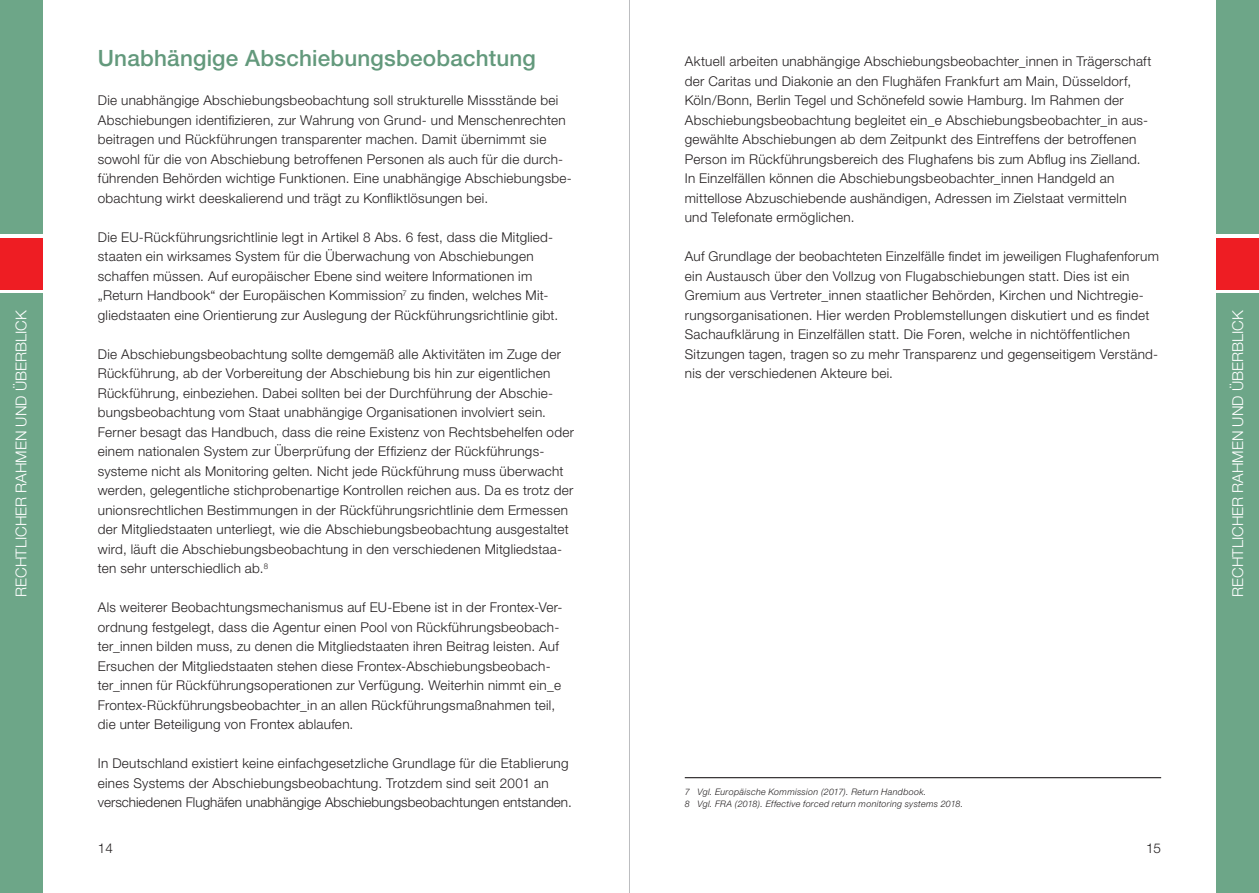
<style>
.page{position:relative;width:1259px;height:893px;background:#fff}
.page>*{position:absolute;margin:0;border:0;box-sizing:border-box;transform-origin:0 0}
.t1{font:500 22.5px "Helvetica Neue";color:#63997c}
.t2{font:300 15px "Helvetica Neue";color:#fff}
.t3{font:300 13.5px/19.5px "Helvetica Neue";letter-spacing:.02em;color:#231f20}
.t4{font:italic 300 9px/12px "Helvetica Neue";letter-spacing:.03em;color:#231f20}
</style>
<div class="page">
<div style="left:1216px;top:0;width:43px;height:234px;background:#6da688"></div>
<div style="left:1216px;top:293px;width:43px;height:600px;background:#6da688"></div>
<div style="left:1216px;top:238px;width:43px;height:51px;background:#ee1d23"></div>
<div style="left:0;top:293px;width:43px;height:600px;background:#6da688"></div>
<div style="left:0;top:238px;width:43px;height:51px;background:#ee1d23"></div>
<div style="left:0;top:0;width:43px;height:234px;background:#6da688"></div>
<hr style="left:685px;top:777px;width:476px;height:1px;background:#231f20">
<hr style="left:629px;top:0;width:1px;height:893px;background:#bcbdc0">
<p class="t2" style="left:12px;top:597px;width:287px;rotate:-90deg">Rechtlicher Rahmen und Überblick</p>
<h1 class="t1" style="left:98px;top:45px;width:439px">Unabhängige Abschiebungsbeobachtung</h1>
<p class="t3" style="left:98px;top:90px;width:475px">Die unabhängige Abschiebungsbeobachtung soll strukturelle Missstände bei Abschiebungen identifizieren, zur Wahrung von Grund- und Menschenrechten beitragen und Rückführungen transparenter machen. Damit übernimmt sie sowohl für die von Abschiebung betroffenen Personen als auch für die durch&shy;führenden Behörden wichtige Funktionen. Eine unabhängige Abschiebungsbe&shy;obachtung wirkt deeskalierend und trägt zu Konfliktlösungen bei.</p>
<p class="t3" style="left:98px;top:227px;width:462px">Die EU-Rückführungsrichtlinie legt in Artikel 8 Abs. 6 fest, dass die Mitglied&shy;staaten ein wirksames System für die Überwachung von Abschiebungen schaffen müssen. Auf europäischer Ebene sind weitere Informationen im „Return Handbook“ der Europäischen Kommission<sup>7</sup> zu finden, welches Mit&shy;gliedstaaten eine Orientierung zur Auslegung der Rückführungsrichtlinie gibt.</p>
<p class="t3" style="left:98px;top:344px;width:478px">Die Abschiebungsbeobachtung sollte demgemäß alle Aktivitäten im Zuge der Rückführung, ab der Vorbereitung der Abschiebung bis hin zur eigentlichen Rückführung, einbeziehen. Dabei sollten bei der Durchführung der Abschie&shy;bungsbeobachtung vom Staat unabhängige Organisationen involviert sein.<br>Ferner besagt das Handbuch, dass die reine Existenz von Rechtsbehelfen oder einem nationalen System zur Überprüfung der Effizienz der Rückführungs&shy;systeme nicht als Monitoring gelten. Nicht jede Rückführung muss überwacht werden, gelegentliche stichprobenartige Kontrollen reichen aus. Da es trotz der unionsrechtlichen Bestimmungen in der Rückführungsrichtlinie dem Ermessen der Mitgliedstaaten unterliegt, wie die Abschiebungsbeobachtung ausgestaltet wird, läuft die Abschiebungsbeobachtung in den verschiedenen Mitgliedstaa&shy;ten sehr unterschiedlich ab.<sup>8</sup></p>
<p class="t3" style="left:98px;top:597px;width:466px">Als weiterer Beobachtungsmechanismus auf EU-Ebene ist in der Frontex-Ver&shy;ordnung festgelegt, dass die Agentur einen Pool von Rückführungsbeobach&shy;ter_innen bilden muss, zu denen die Mitgliedstaaten ihren Beitrag leisten. Auf Ersuchen der Mitgliedstaaten stehen diese Frontex-Abschiebungsbeobach&shy;ter_innen für Rückführungsoperationen zur Verfügung. Weiterhin nimmt ein_e Frontex-Rückführungsbeobachter_in an allen Rückführungsmaßnahmen teil, die unter Beteiligung von Frontex ablaufen.</p>
<p class="t3" style="left:98px;top:753px;width:475px">In Deutschland existiert keine einfachgesetzliche Grundlage für die Etablierung eines Systems der Abschiebungsbeobachtung. Trotzdem sind seit 2001 an verschiedenen Flughäfen unabhängige Abschiebungsbeobachtungen entstanden.</p>
<p class="t3" style="left:685px;top:51px;width:468px">Aktuell arbeiten unabhängige Abschiebungsbeobachter_innen in Trägerschaft der Caritas und Diakonie an den Flughäfen Frankfurt am Main, Düsseldorf, Köln/Bonn, Berlin Tegel und Schönefeld sowie Hamburg. Im Rahmen der Abschiebungsbeobachtung begleitet ein_e Abschiebungsbeobachter_in aus&shy;gewählte Abschiebungen ab dem Zeitpunkt des Eintreffens der betroffenen Person im Rückführungsbereich des Flughafens bis zum Abflug ins Zielland.<br>In Einzelfällen können die Abschiebungsbeobachter_innen Handgeld an mittellose Abzuschiebende aushändigen, Adressen im Zielstaat vermitteln und Telefonate ermöglichen.</p>
<p class="t3" style="left:685px;top:246px;width:476px">Auf Grundlage der beobachteten Einzelfälle findet im jeweiligen Flughafenforum ein Austausch über den Vollzug von Flugabschiebungen statt. Dies ist ein Gremium aus Vertreter_innen staatlicher Behörden, Kirchen und Nichtregie&shy;rungsorganisationen. Hier werden Problemstellungen diskutiert und es findet Sachaufklärung in Einzelfällen statt. Die Foren, welche in nichtöffentlichen Sitzungen tagen, tragen so zu mehr Transparenz und gegenseitigem Verständ&shy;nis der verschiedenen Akteure bei.</p>
<p class="t4" style="left:685px;top:785px;width:280px">7 Vgl. Europäische Kommission (2017). Return Handbook.<br>8 Vgl. FRA (2018). Effective forced return monitoring systems 2018.</p>
<p class="t3" style="left:98px;top:838px;width:17px">14</p>
<p class="t3" style="left:1146px;top:838px;width:17px">15</p>
<p class="t2" style="left:1228px;top:597px;width:287px;rotate:-90deg">Rechtlicher Rahmen und Überblick</p>
</div>
